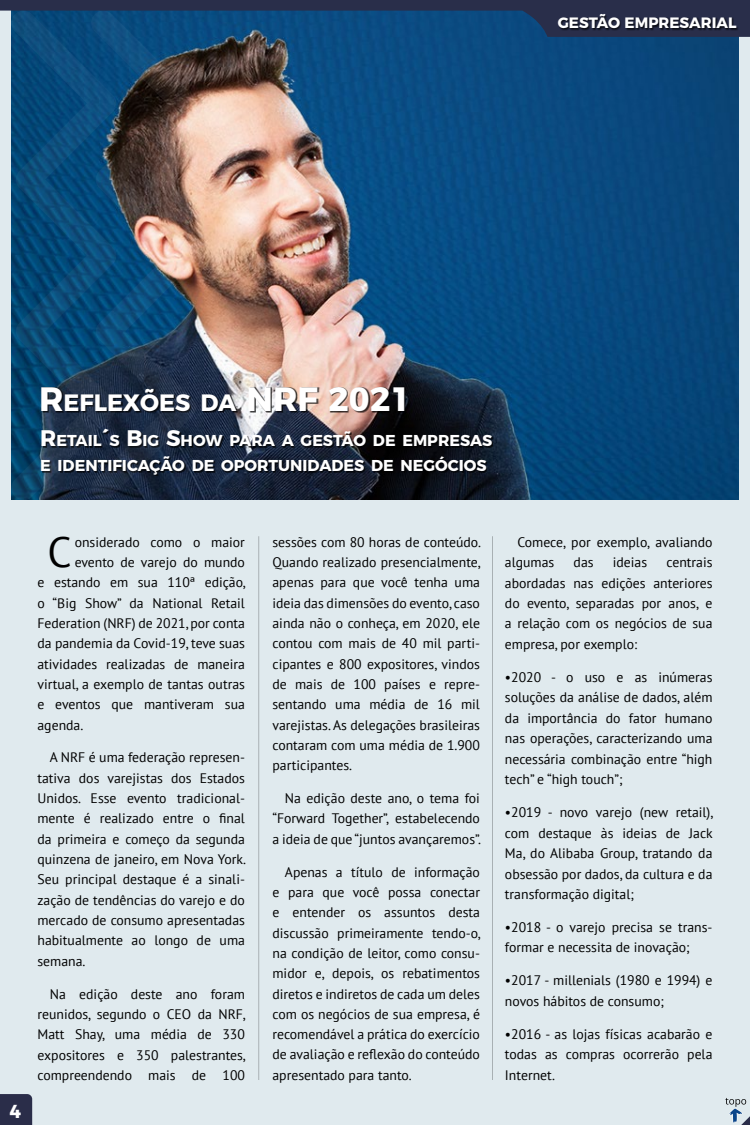
<style>
.page{position:relative;width:750px;height:1125px;background:#e0eaee}
.page>*{position:absolute;margin:0;border:0;box-sizing:border-box;transform-origin:0 0}
.t1{font:42.38px "PT Sans";color:#000}
.t2{font:700 23.62px "Montserrat";color:#fff}
.t3{font:700 18.75px "Montserrat";color:#fff}
.t4{font:700 15.75px/25px "Montserrat";color:#fff}
.t5{font:700 15px "Montserrat";color:#fff}
.t6{font:13.75px/20.4px "PT Sans";color:#000;text-align:justify}
.s1{font-size:33.75px}
.s2{font-size:22.5px}
</style>
<div class="page">
<svg style="left:0;top:1094px;width:32px;height:31px"></svg>
<hr style="left:259px;top:536px;width:1px;height:544px;background:#000">
<hr style="left:492px;top:536px;width:1px;height:544px;background:#000">
<svg style="left:725px;top:1098px;width:25px;height:27px"></svg>
<img style="left:197px;top:37px;width:542px;height:463px">
<svg style="left:0;top:0;width:750px;height:37px;background:#1d3e66"></svg>
<div style="left:559px;top:14px;width:180px;height:17px;background:#000;opacity:.75"></div>
<div style="left:42px;top:431px;width:451px;height:45px;background:#000;opacity:.75"></div>
<div style="left:42px;top:387px;width:364px;height:26px;background:#000;opacity:.75"></div>
<svg style="left:10px;top:9px;width:187px;height:491px;background:#2a4e6b"></svg>
<p class="t5" style="left:558px;top:10px;width:180px">GESTÃO EMPRESARIAL</p>
<h2 class="t2" style="left:39px;top:383px;width:374px"><span class="s1">R</span>EFLEXÕES DA <span class="s1">NRF 2021</span></h2>
<p class="t4" style="left:40px;top:427px;width:454px"><span class="s2">R</span>ETAIL<span class="s2">´</span>S <span class="s2">B</span>IG <span class="s2">S</span>HOW PARA A GESTÃO DE EMPRESAS<br>E IDENTIFICAÇÃO DE OPORTUNIDADES DE NEGÓCIOS</p>
<h3 class="t3" style="left:10px;top:1096px;width:13px">4</h3>
<h1 class="t1" style="left:48px;top:525px;width:26px">C</h1>
<p class="t6" style="left:75px;top:532px;width:172px">onsiderado como o maior</p>
<p class="t6" style="left:75px;top:552px;width:172px">evento de varejo do mundo</p>
<p class="t6" style="left:37px;top:572px;width:210px">e estando em sua 110ª edição,</p>
<p class="t6" style="left:37px;top:592px;width:209px">o “Big Show” da National Retail</p>
<p class="t6" style="left:37px;top:613px;width:209px">Federation (NRF) de 2021, por conta</p>
<p class="t6" style="left:37px;top:633px;width:209px">da pandemia da Covid-19, teve suas</p>
<p class="t6" style="left:37px;top:653px;width:209px">atividades realizadas de maneira</p>
<p class="t6" style="left:37px;top:674px;width:209px">virtual, a exemplo de tantas outras</p>
<p class="t6" style="left:37px;top:694px;width:209px">e eventos que mantiveram sua</p>
<p class="t6" style="left:37px;top:714px;width:47px">agenda.</p>
<p class="t6" style="left:37px;top:747px;width:210px;text-indent:12px">A NRF é uma federação represen&shy;tativa dos varejistas dos Estados Unidos. Esse evento tradicional&shy;mente é realizado entre o final da primeira e começo da segunda quinzena de janeiro, em Nova York.<br>Seu principal destaque é a sinali&shy;zação de tendências do varejo e do mercado de consumo apresentadas habitualmente ao longo de uma semana.</p>
<p class="t6" style="left:37px;top:983px;width:210px;text-indent:12px">Na edição deste ano foram reunidos, segundo o CEO da NRF, Matt Shay, uma média de 330 expositores e 350 palestrantes, compreendendo mais de 100</p>
<p class="t6" style="left:272px;top:531px;width:210px">sessões com 80 horas de conteúdo.<br>Quando realizado presencialmente, apenas para que você tenha uma ideia das dimensões do evento, caso ainda não o conheça, em 2020, ele contou com mais de 40 mil parti&shy;cipantes e 800 expositores, vindos de mais de 100 países e repre&shy;sentando uma média de 16 mil varejistas. As delegações brasileiras contaram com uma média de 1.900 participantes.</p>
<p class="t6" style="left:272px;top:788px;width:210px;text-indent:12px">Na edição deste ano, o tema foi “Forward Together”, estabelecendo a ideia de que “juntos avançaremos”.</p>
<p class="t6" style="left:272px;top:861px;width:210px;text-indent:12px">Apenas a título de informação e para que você possa conectar e entender os assuntos desta discussão primeiramente tendo-o, na condição de leitor, como consu&shy;midor e, depois, os rebatimentos diretos e indiretos de cada um deles com os negócios de sua empresa, é recomendável a prática do exercício de avaliação e reflexão do conteúdo apresentado para tanto.</p>
<p class="t6" style="left:505px;top:531px;width:209px;text-indent:12px">Comece, por exemplo, avaliando algumas</p>
<p class="t6" style="left:505px;top:552px;width:209px;text-indent:161px">centrais abordadas nas edições anteriores do evento, separadas por anos, e a relação com os negócios de sua empresa, por exemplo:</p>
<p class="t6" style="left:505px;top:667px;width:209px">•2020 - o uso e as inúmeras soluções da análise de dados, além da importância do fator humano nas operações, caracterizando uma necessária combinação entre “high tech” e “high touch”;</p>
<p class="t6" style="left:505px;top:802px;width:210px">•2019 - novo varejo (new retail), com destaque às ideias de Jack Ma, do Alibaba Group, tratando da obsessão por dados, da cultura e da transformação digital;</p>
<p class="t6" style="left:505px;top:917px;width:209px">•2018 - o varejo precisa se trans&shy;formar e necessita de inovação;</p>
<p class="t6" style="left:505px;top:970px;width:209px">•2017 - millenials (1980 e 1994) e novos hábitos de consumo;</p>
<p class="t6" style="left:505px;top:1023px;width:209px">•2016 - as lojas físicas acabarão e todas as compras ocorrerão pela Internet.</p>
<p class="t6" style="left:574px;top:552px;width:22px">das</p>
<p class="t6" style="left:613px;top:552px;width:36px">ideias</p>
</div>
